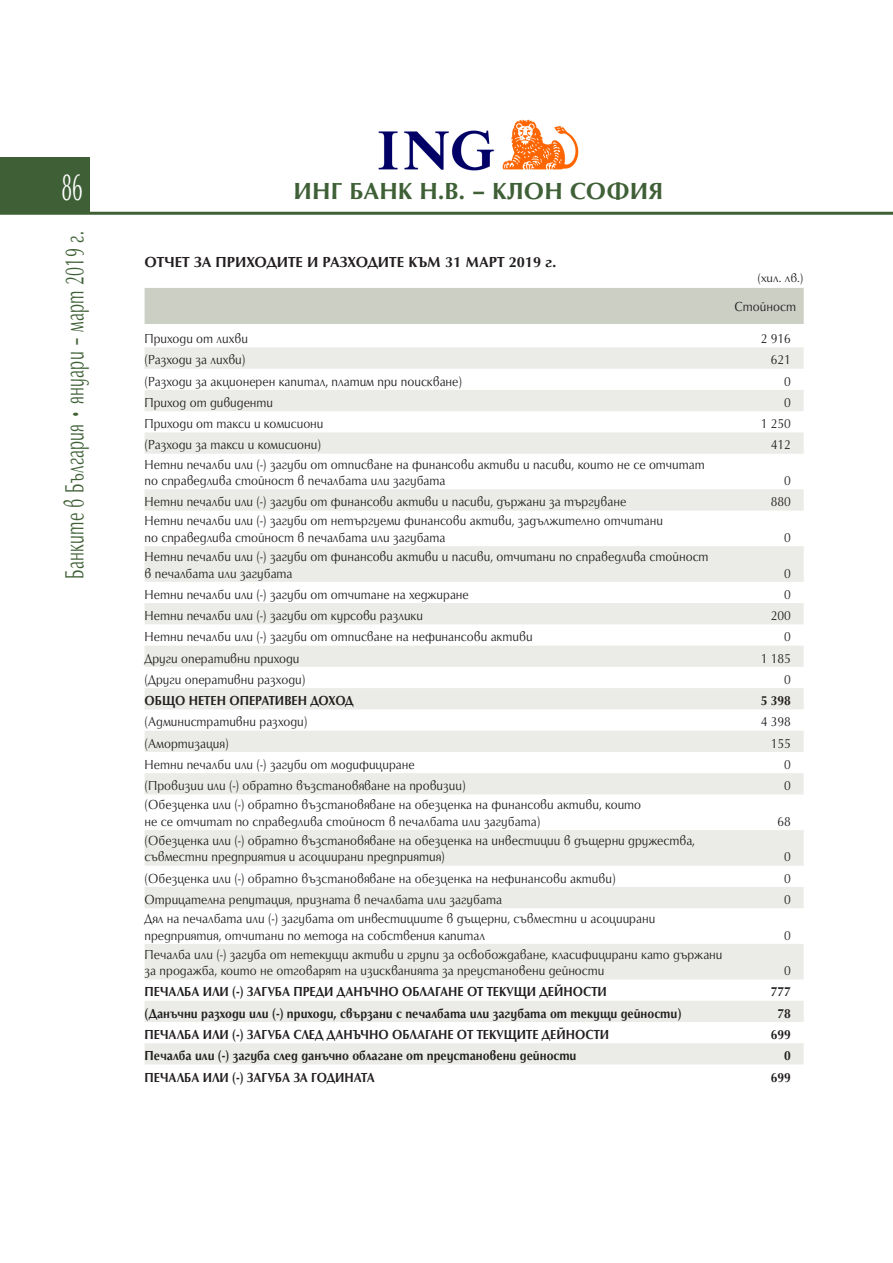
<style>
.page{position:relative;width:893px;height:1263px;background:#fff}
.page>*{position:absolute;margin:0;border:0;box-sizing:border-box;transform-origin:0 0}
.t1{font:39px "SP Optimal";color:#fff;scale:.5 1}
.t2{font:27px "SP Optimum";letter-spacing:.015em;color:#3f6036;scale:.6 1}
.Bank-name-center{font:700 24px "SP Optimal";letter-spacing:.005em;color:#3f6036}
.Banks-Table-head{font:700 15px "SP Optimum";color:#231f20}
.t3{font:13.5px/16.5px "SP Optimum";color:#231f20;scale:.9 1}
.t4{font:700 13.5px "SP Optimum";color:#231f20;scale:.9 1}
.Banks-Table-measure{font:12px "SP Optimum";color:#231f20}
</style>
<div class="page">
<div style="left:0;top:157px;width:89px;height:56px;background:#3f6036"></div>
<hr style="left:0;top:212px;width:893px;height:3px;background:#3f6036">
<img style="left:378px;top:119px;width:201px;height:52px">
<div style="left:145px;top:288px;width:659px;height:36px;background:#cbcfc4"></div>
<svg style="left:145px;top:347px;width:659px;height:717px;fill:#f1f2ef"></svg>
<h1 class="t1" style="left:61px;top:166px;width:45px">86</h1>
<p class="Bank-name-center" style="left:293px;top:178px;width:371px">ИНГ БАНК Н.В. – КЛОН СОФИЯ</p>
<h2 class="t2" style="left:59px;top:579px;width:580px;rotate:-90deg">Банките в България • януари – март 2019 г.</h2>
<p class="Banks-Table-head" style="left:145px;top:253px;width:413px">ОТЧЕТ ЗА ПРИХОДИТЕ И РАЗХОДИТЕ КЪМ 31 МАРТ 2019 г.</p>
<p class="Banks-Table-measure" style="left:757px;top:271px;width:48px">(хил. лв.)</p>
<p class="t3" style="left:735px;top:298px;width:70px">Стойност</p>
<p class="t3" style="left:145px;top:330px;width:116px">Приходи от лихви</p>
<p class="t3" style="left:761px;top:330px;width:35px">2 916</p>
<p class="t3" style="left:145px;top:352px;width:114px">(Разходи за лихви)</p>
<p class="t3" style="left:771px;top:352px;width:24px">621</p>
<p class="t3" style="left:145px;top:373px;width:354px">(Разходи за акционерен капитал, платим при поискване)</p>
<p class="t3" style="left:784px;top:373px;width:9px">0</p>
<p class="t3" style="left:145px;top:394px;width:144px">Приход от дивиденти</p>
<p class="t3" style="left:784px;top:394px;width:9px">0</p>
<p class="t3" style="left:145px;top:415px;width:200px">Приходи от такси и комисиони</p>
<p class="t3" style="left:761px;top:415px;width:35px">1 250</p>
<p class="t3" style="left:145px;top:437px;width:198px">(Разходи за такси и комисиони)</p>
<p class="t3" style="left:771px;top:437px;width:24px">412</p>
<p class="t3" style="left:145px;top:456px;width:624px">Нетни печалби или (-) загуби от отписване на финансови активи и пасиви, които не се отчитат по справедлива стойност в печалбата или загубата</p>
<p class="t3" style="left:784px;top:472px;width:9px">0</p>
<p class="t3" style="left:145px;top:493px;width:537px">Нетни печалби или (-) загуби от финансови активи и пасиви, държани за търгуване</p>
<p class="t3" style="left:771px;top:493px;width:24px">880</p>
<p class="t3" style="left:145px;top:513px;width:578px">Нетни печалби или (-) загуби от нетъргуеми финансови активи, задължително отчитани по справедлива стойност в печалбата или загубата</p>
<p class="t3" style="left:784px;top:529px;width:9px">0</p>
<p class="t3" style="left:145px;top:548px;width:628px">Нетни печалби или (-) загуби от финансови активи и пасиви, отчитани по справедлива стойност в печалбата или загубата</p>
<p class="t3" style="left:784px;top:565px;width:9px">0</p>
<p class="t3" style="left:145px;top:586px;width:362px">Нетни печалби или (-) загуби от отчитане на хеджиране</p>
<p class="t3" style="left:784px;top:586px;width:9px">0</p>
<p class="t3" style="left:145px;top:607px;width:311px">Нетни печалби или (-) загуби от курсови разлики</p>
<p class="t3" style="left:771px;top:607px;width:24px">200</p>
<p class="t3" style="left:145px;top:628px;width:433px">Нетни печалби или (-) загуби от отписване на нефинансови активи</p>
<p class="t3" style="left:784px;top:628px;width:9px">0</p>
<p class="t3" style="left:145px;top:650px;width:174px">Други оперативни приходи</p>
<p class="t3" style="left:761px;top:650px;width:35px">1 185</p>
<p class="t3" style="left:145px;top:671px;width:180px">(Други оперативни разходи)</p>
<p class="t3" style="left:784px;top:671px;width:9px">0</p>
<p class="t4" style="left:145px;top:693px;width:234px">ОБЩО НЕТЕН ОПЕРАТИВЕН ДОХОД</p>
<p class="t4" style="left:761px;top:693px;width:35px">5 398</p>
<p class="t3" style="left:145px;top:714px;width:182px">(Административни разходи)</p>
<p class="t3" style="left:761px;top:714px;width:35px">4 398</p>
<p class="t3" style="left:145px;top:735px;width:95px">(Амортизация)</p>
<p class="t3" style="left:771px;top:735px;width:24px">155</p>
<p class="t3" style="left:145px;top:756px;width:302px">Нетни печалби или (-) загуби от модифициране</p>
<p class="t3" style="left:784px;top:756px;width:9px">0</p>
<p class="t3" style="left:145px;top:777px;width:358px">(Провизии или (-) обратно възстановяване на провизии)</p>
<p class="t3" style="left:784px;top:777px;width:9px">0</p>
<p class="t3" style="left:145px;top:796px;width:553px">(Обезценка или (-) обратно възстановяване на обезценка на финансови активи, които не се отчитат по справедлива стойност в печалбата или загубата)</p>
<p class="t3" style="left:777px;top:813px;width:16px">68</p>
<p class="t3" style="left:145px;top:832px;width:613px">(Обезценка или (-) обратно възстановяване на обезценка на инвестиции в дъщерни дружества, съвместни предприятия и асоциирани предприятия)</p>
<p class="t3" style="left:784px;top:849px;width:9px">0</p>
<p class="t3" style="left:145px;top:870px;width:525px">(Обезценка или (-) обратно възстановяване на обезценка на нефинансови активи)</p>
<p class="t3" style="left:784px;top:870px;width:9px">0</p>
<p class="t3" style="left:145px;top:891px;width:399px">Отрицателна репутация, призната в печалбата или загубата</p>
<p class="t3" style="left:784px;top:891px;width:9px">0</p>
<p class="t3" style="left:145px;top:910px;width:569px">Дял на печалбата или (-) загубата от инвестициите в дъщерни, съвместни и асоциирани предприятия, отчитани по метода на собствения капитал</p>
<p class="t3" style="left:784px;top:927px;width:9px">0</p>
<p class="t3" style="left:145px;top:946px;width:644px">Печалба или (-) загуба от нетекущи активи и групи за освобождаване, класифицирани като държани за продажба, които не отговарят на изискванията за преустановени дейности</p>
<p class="t3" style="left:784px;top:962px;width:9px">0</p>
<p class="t4" style="left:145px;top:984px;width:515px">ПЕЧАЛБА ИЛИ (-) ЗАГУБА ПРЕДИ ДАНЪЧНО ОБЛАГАНЕ ОТ ТЕКУЩИ ДЕЙНОСТИ</p>
<p class="t4" style="left:771px;top:984px;width:24px">777</p>
<p class="t4" style="left:145px;top:1005px;width:598px">(Данъчни разходи или (-) приходи, свързани с печалбата или загубата от текущи дейности)</p>
<p class="t4" style="left:777px;top:1005px;width:16px">78</p>
<p class="t4" style="left:145px;top:1027px;width:518px">ПЕЧАЛБА ИЛИ (-) ЗАГУБА СЛЕД ДАНЪЧНО ОБЛАГАНЕ ОТ ТЕКУЩИТЕ ДЕЙНОСТИ</p>
<p class="t4" style="left:771px;top:1027px;width:24px">699</p>
<p class="t4" style="left:145px;top:1048px;width:481px">Печалба или (-) загуба след данъчно облагане от преустановени дейности</p>
<p class="t4" style="left:784px;top:1048px;width:9px">0</p>
<p class="t4" style="left:145px;top:1069px;width:257px">ПЕЧАЛБА ИЛИ (-) ЗАГУБА ЗА ГОДИНАТА</p>
<p class="t4" style="left:771px;top:1069px;width:24px">699</p>
</div>
